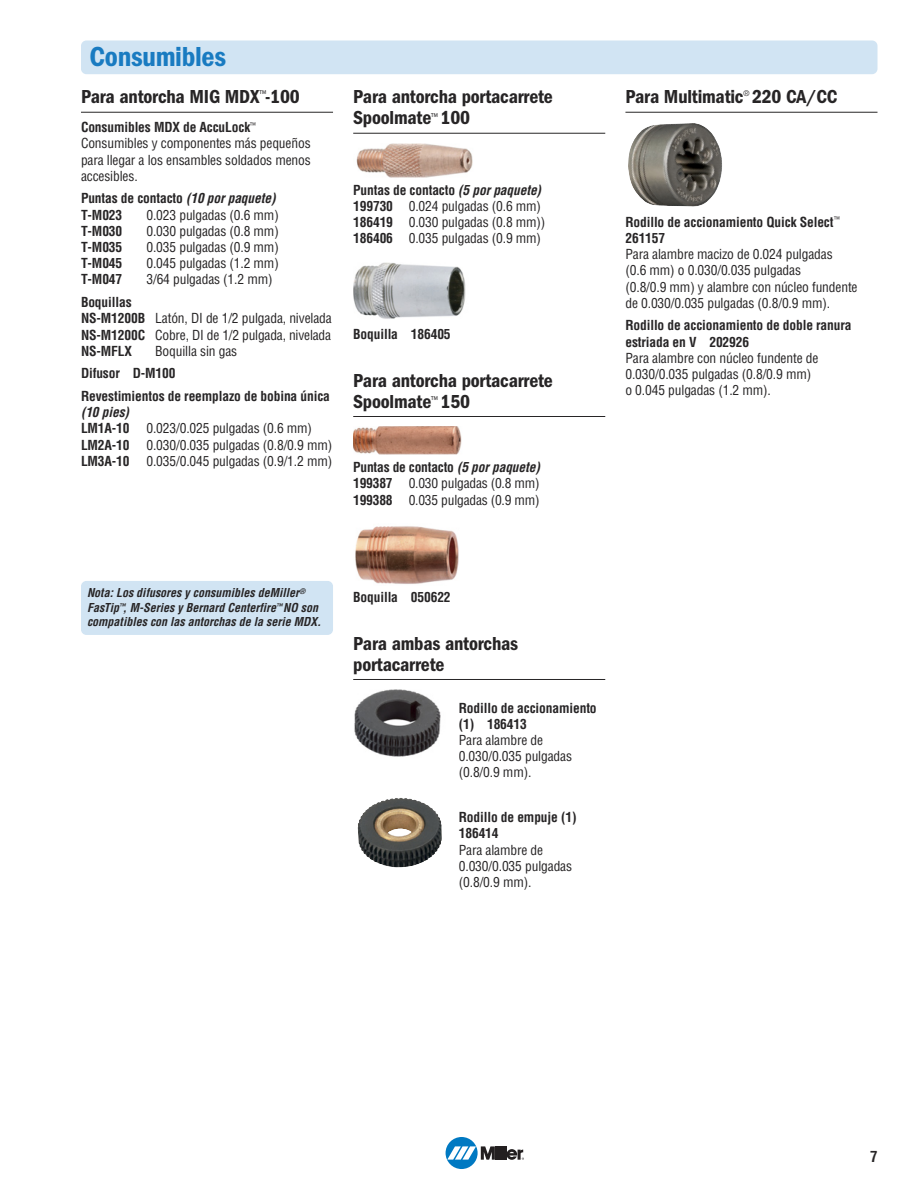
<style>
.page{position:relative;width:918px;height:1188px;background:#fff}
.page>*{position:absolute;margin:0;border:0;box-sizing:border-box;transform-origin:0 0}
.t1{font:28.5px "ITC Franklin Gothic Std Dm Cd";letter-spacing:-.01em;color:#197bc1}
.t2{font:19.5px/21px "ITC Franklin Gothic Std Dm Cd";letter-spacing:-.01em;color:#272526}
.t3{font:700 condensed 15px "Helvetica";color:#272526}
.t4{font:condensed 13.5px/16.2px "Helvetica";letter-spacing:-.01em;color:#272526}
.t5{font:700 condensed 13.5px/16.2px "Helvetica";letter-spacing:-.01em;color:#272526}
.t6{font:italic 700 condensed 12px/14.4px "Helvetica";color:#272526}
.t7{font:condensed 7.5px "Helvetica";color:#272526}
.s1{font-weight:700}
.s2{font-style:italic}
.s3{font-weight:700;font-style:italic}
</style>
<div class="page">
<div style="left:446px;top:1137px;width:32px;height:32px;background:#0079c2;border-radius:50%"></div>
<hr style="left:499px;top:1146px;width:3px;height:14px;background:#231f20">
<hr style="left:503px;top:1146px;width:3px;height:14px;background:#231f20">
<svg style="left:447px;top:1146px;width:52px;height:14px"></svg>
<svg style="left:506px;top:1149px;width:18px;height:11px"></svg>
<hr style="left:81px;top:112px;width:252px;height:1px;background:#272526">
<hr style="left:353px;top:133px;width:252px;height:1px;background:#272526">
<hr style="left:353px;top:416px;width:252px;height:1px;background:#272526">
<hr style="left:353px;top:679px;width:252px;height:1px;background:#272526">
<hr style="left:625px;top:112px;width:253px;height:1px;background:#272526">
<img style="left:356px;top:143px;width:117px;height:35px">
<img style="left:353px;top:263px;width:113px;height:56px">
<img style="left:353px;top:426px;width:109px;height:29px">
<img style="left:355px;top:526px;width:104px;height:58px">
<img style="left:628px;top:123px;width:94px;height:84px">
<img style="left:354px;top:689px;width:87px;height:68px">
<img style="left:358px;top:798px;width:84px;height:70px">
<div style="left:81px;top:40px;width:797px;height:34px;background:#d1e4f3;border-radius:5px"></div>
<div style="left:81px;top:581px;width:252px;height:54px;background:#d1e4f3;border-radius:5px"></div>
<p class="t1" style="left:90px;top:47px;width:138px">Consumibles</p>
<p class="t2" style="left:81px;top:88px;width:220px">Para antorcha MIG MDX<sup>™</sup>-100</p>
<p class="t4" style="left:81px;top:120px;width:231px"><span class="s1">Consumibles MDX de AccuLock</span><sup>™<br></sup>Consumibles y componentes más pequeños para llegar a los ensambles soldados menos accesibles.</p>
<p class="t5" style="left:81px;top:192px;width:199px">Puntas de contacto <span class="s2">(10 porpaquete)<br></span>T-M023</p>
<p class="t4" style="left:146px;top:208px;width:134px">0.023 pulgadas (0.6 mm)</p>
<p class="t5" style="left:81px;top:224px;width:43px">T-M030</p>
<p class="t4" style="left:146px;top:224px;width:134px">0.030 pulgadas (0.8 mm)</p>
<p class="t5" style="left:81px;top:240px;width:43px">T-M035</p>
<p class="t4" style="left:146px;top:240px;width:134px">0.035 pulgadas (0.9 mm)</p>
<p class="t5" style="left:81px;top:256px;width:43px">T-M045</p>
<p class="t4" style="left:146px;top:256px;width:134px">0.045 pulgadas (1.2 mm)</p>
<p class="t5" style="left:81px;top:273px;width:43px">T-M047</p>
<p class="t4" style="left:146px;top:273px;width:128px">3/64 pulgadas (1.2 mm)</p>
<p class="t4" style="left:81px;top:295px;width:252px"><span class="s1">Boquillas<br>NS-M1200B</span> Latón, DI de 1/2 pulgada, nivelada<br><span class="s1">NS-M1200C</span> Cobre, DI de 1/2 pulgada, nivelada<br><span class="s1">NS-MFLX</span></p>
<p class="t4" style="left:155px;top:344px;width:83px">Boquilla sin gas</p>
<p class="t5" style="left:81px;top:367px;width:96px">Difusor D-M100</p>
<p class="t4" style="left:81px;top:389px;width:253px"><span class="s1">Revestimientos de reemplazo de bobina única </span><span class="s3">(10 pies)<br></span><span class="s1">LM1A-10</span> 0.023/0.025 pulgadas (0.6 mm)<br><span class="s1">LM2A-10</span> 0.030/0.035 pulgadas (0.8/0.9 mm)<br><span class="s1">LM3A-10</span> 0.035/0.045 pulgadas (0.9/1.2 mm)</p>
<p class="t2" style="left:353px;top:88px;width:201px">Para antorcha portacarrete<br>Spoolmate<sup>™</sup> 100</p>
<p class="t4" style="left:353px;top:183px;width:194px"><span class="s1">Puntas de contacto</span> <span class="s3">(5 porpaquete)<br></span><span class="s1">199730</span> 0.024 pulgadas (0.6 mm)<br><span class="s1">186419</span> 0.030 pulgadas (0.8 mm))<br><span class="s1">186406</span> 0.035 pulgadas (0.9 mm)</p>
<p class="t5" style="left:353px;top:327px;width:99px">Boquilla 186405</p>
<p class="t2" style="left:353px;top:371px;width:201px">Para antorcha portacarrete<br>Spoolmate<sup>™</sup> 150</p>
<p class="t4" style="left:353px;top:460px;width:191px"><span class="s1">Puntas de contacto</span> <span class="s3">(5 porpaquete)<br></span><span class="s1">199387</span> 0.030 pulgadas (0.8 mm)<br><span class="s1">199388</span> 0.035 pulgadas (0.9 mm)</p>
<p class="t7" style="left:743px;top:90px;width:7px">®</p>
<p class="t2" style="left:625px;top:88px;width:214px">Para Multimatic 220 CA/CC</p>
<p class="t4" style="left:625px;top:215px;width:234px"><span class="s1">Rodillo de accionamiento Quick Select</span><sup>™ </sup><span class="s1">261157<br></span>Para alambre macizo de 0.024 pulgadas<br>(0.6 mm) o 0.030/0.035 pulgadas<br>(0.8/0.9 mm) y alambre con núcleo fundente de 0.030/0.035 pulgadas (0.8/0.9 mm).</p>
<p class="t4" style="left:625px;top:319px;width:228px"><span class="s1">Rodillo de accionamiento de doble ranura estriada en V 202926<br></span>Para alambre con núcleo fundente de<br>0.030/0.035 pulgadas (0.8/0.9 mm)<br>o 0.045 pulgadas (1.2 mm).</p>
<p class="t6" style="left:87px;top:587px;width:238px">Nota:Los difusores y consumibles deMiller<sup>®<br></sup>FasTip<sup>™</sup>,M-Series y Bernard Centerfire<sup>™</sup>NO son compatibles con las antorchas de la serie MDX.</p>
<p class="t5" style="left:353px;top:590px;width:99px">Boquilla 050622</p>
<p class="t2" style="left:353px;top:634px;width:166px">Para ambas antorchas portacarrete</p>
<p class="t4" style="left:459px;top:701px;width:139px"><span class="s1">Rodillo de accionamiento (1) 186413<br></span>Para alambre de<br>0.030/0.035 pulgadas (0.8/0.9 mm).</p>
<p class="t4" style="left:459px;top:810px;width:119px"><span class="s1">Rodillo de empuje (1)<br>186414<br></span>Para alambre de<br>0.030/0.035 pulgadas (0.8/0.9 mm).</p>
<p class="t3" style="left:870px;top:1151px;width:9px">7</p>
</div>
